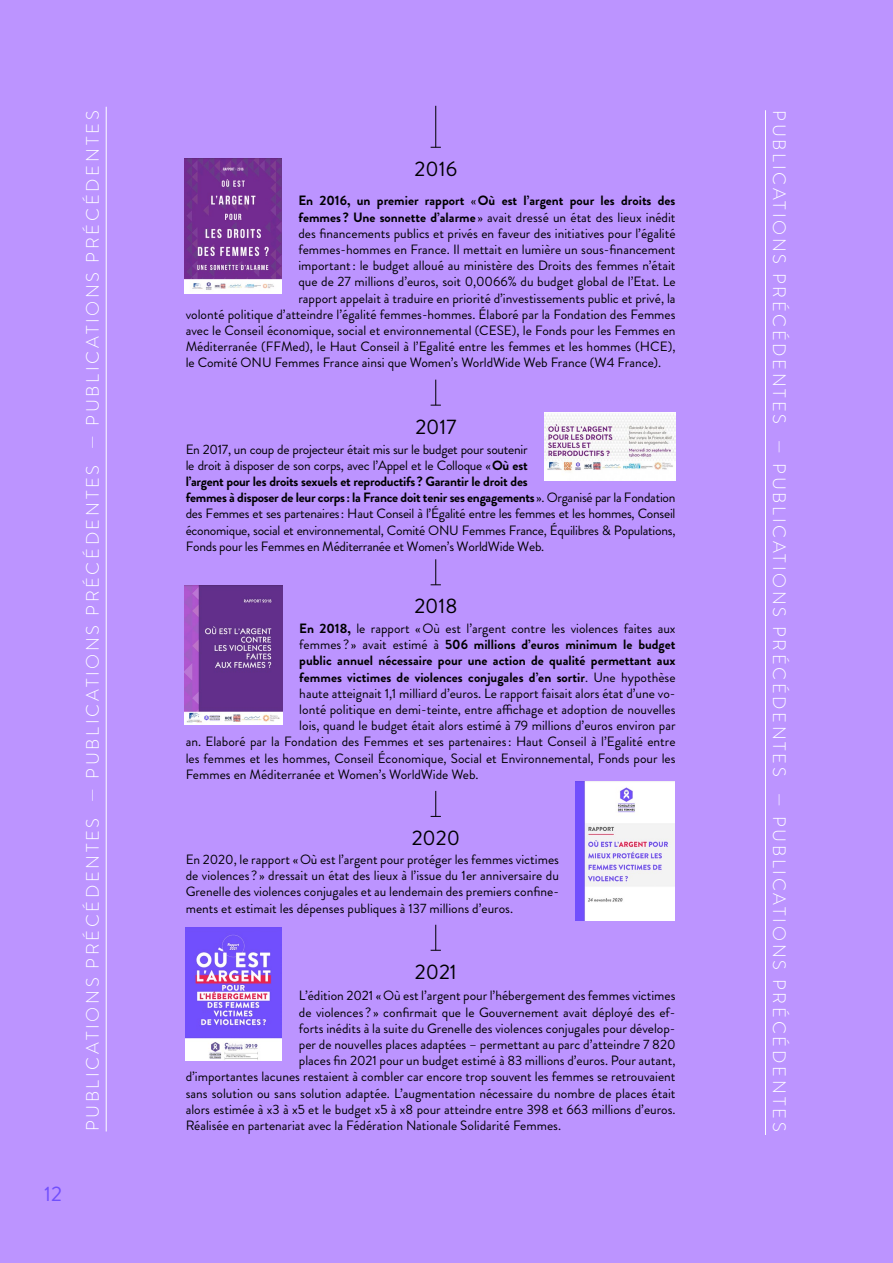
<style>
.page{position:relative;width:893px;height:1263px;background:#bc94ff}
.page>*{position:absolute;margin:0;border:0;box-sizing:border-box;transform-origin:0 0}
.t1{font:21px "Brandon Grotesque";color:#000}
.t2{font:21px "Brandon Grotesque";color:#714ffc}
.t3{font:300 18px "Brandon Grotesque";letter-spacing:.15em;color:#fff}
.t4{font:13.5px/16.2px "Brandon Grotesque";color:#000;text-align:justify}
.t5{font:13.5px/16.2px "Brandon Grotesque";letter-spacing:-.02em;color:#000}
.t6{font:700 13.5px "Brandon Grotesque";color:#000}
.s1{font-weight:400}
.s2{font-weight:700}
</style>
<div class="page">
<hr style="left:106px;top:107px;width:1px;height:1024px;background:#fff">
<hr style="left:765px;top:110px;width:1px;height:1025px;background:#fff">
<hr style="left:435px;top:106px;width:1px;height:41px;background:#000">
<svg style="left:431px;top:380px;width:10px;height:26px"></svg>
<svg style="left:431px;top:559px;width:10px;height:26px"></svg>
<svg style="left:431px;top:791px;width:10px;height:26px"></svg>
<svg style="left:431px;top:925px;width:10px;height:26px"></svg>
<img style="left:184px;top:159px;width:97px;height:135px">
<img style="left:545px;top:412px;width:130px;height:68px">
<img style="left:185px;top:586px;width:97px;height:138px">
<img style="left:576px;top:781px;width:99px;height:140px">
<img style="left:185px;top:928px;width:97px;height:132px">
<h2 class="t3" style="left:80px;top:1131px;width:1023px;rotate:-90deg">PUBLICATIONS PRÉCÉDENTES — PUBLICATIONS PRÉCÉDENTES — PUBLICATIONS PRÉCÉDENTES</h2>
<h1 class="t2" style="left:44px;top:1179px;width:19px">12</h1>
<h1 class="t1" style="left:415px;top:154px;width:44px">2016</h1>
<p class="t6" style="left:298px;top:191px;width:379px">En 2016, un premier rapport <span class="s1">«</span>Où est l’argent pour les droits des</p>
<p class="t4" style="left:298px;top:209px;width:379px"><span class="s2">femmes ? Une sonnette d’alarme</span>» avait dressé un état des lieux inédit</p>
<p class="t4" style="left:298px;top:225px;width:379px">des financements publics et privés en faveur des initiatives pour l’égalité</p>
<p class="t4" style="left:298px;top:241px;width:379px">femmes-hommes en France. Il mettait en lumière un sous-financement</p>
<p class="t4" style="left:298px;top:258px;width:379px">important: le budget alloué au ministère des Droits des femmes n’était</p>
<p class="t4" style="left:298px;top:274px;width:379px">que de 27 millions d’euros, soit 0,0066% du budget global de l’Etat. Le</p>
<p class="t4" style="left:298px;top:290px;width:379px">rapport appelait à traduire en priorité d’investissements public et privé, la</p>
<p class="t4" style="left:186px;top:306px;width:491px">volonté politique d’atteindre l’égalité femmes-hommes. Élaboré par la Fondation des Femmes</p>
<p class="t4" style="left:186px;top:322px;width:491px">avec le Conseil économique, social et environnemental (CESE), le Fonds pour les Femmes en</p>
<p class="t4" style="left:186px;top:339px;width:491px">Méditerranée (FFMed), le Haut Conseil à l’Egalité entre les femmes et les hommes (HCE),</p>
<p class="t4" style="left:186px;top:355px;width:477px">le Comité ONU Femmes France ainsi que Women’s WorldWide Web France (W4 France).</p>
<h1 class="t1" style="left:415px;top:412px;width:42px">2017</h1>
<p class="t5" style="left:186px;top:441px;width:491px">En 2017, un coup de projecteur était mis sur le budget pour soutenir<br>le droit à disposer de son corps, avec l’Appel et le Colloque «<span class="s2">Où est<br>l’argent pour les droits sexuels et reproductifs? Garantir le droit des<br>femmes à disposer de leur corps: la France doit tenir ses engagements</span>». Organisé par la Fondation des Femmes et ses partenaires: Haut Conseil à l’Égalité entre les femmes et les hommes, Conseil économique, social et environnemental, Comité ONU Femmes France, Équilibres &amp; Populations, Fonds pour les Femmes en Méditerranée et Women’s WorldWide Web.</p>
<h1 class="t1" style="left:414px;top:592px;width:45px">2018</h1>
<p class="t4" style="left:299px;top:620px;width:378px"><span class="s2">En 2018,</span> le rapport «Où est l’argent contre les violences faites aux</p>
<p class="t6" style="left:299px;top:635px;width:378px"><span class="s1">femmes? » avait estimé à</span> 506 millions d’euros minimum le budget</p>
<p class="t6" style="left:299px;top:651px;width:378px">public annuel nécessaire pour une action de qualité permettant aux</p>
<p class="t6" style="left:299px;top:667px;width:378px">femmes victimes de violences conjugales d’en sortir<span class="s1">. Une hypothèse</span></p>
<p class="t4" style="left:299px;top:685px;width:378px">haute atteignait 1,1 milliard d’euros. Le rapport faisait alors état d’une vo-</p>
<p class="t4" style="left:299px;top:701px;width:378px">lonté politique en demi-teinte, entre affichage et adoption de nouvelles</p>
<p class="t4" style="left:299px;top:718px;width:378px">lois, quand le budget était alors estimé à 79 millions d’euros environ par</p>
<p class="t4" style="left:186px;top:734px;width:491px">an. Elaboré par la Fondation des Femmes et ses partenaires: Haut Conseil à l’Egalité entre</p>
<p class="t4" style="left:186px;top:750px;width:491px">les femmes et les hommes, Conseil Économique, Social et Environnemental, Fonds pour les</p>
<p class="t4" style="left:186px;top:766px;width:294px">Femmes en Méditerranée et Women’s WorldWide Web.</p>
<h1 class="t1" style="left:412px;top:823px;width:50px">2020</h1>
<p class="t4" style="left:186px;top:851px;width:375px">En 2020, le rapport «Où est l’argent pour protéger les femmes victimes de violences? » dressait un état des lieux à l’issue du 1er anniversaire du Grenelle des violences conjugales et au lendemain des premiers confine&shy;ments et estimait les dépenses publiques à 137 millions d’euros.</p>
<h1 class="t1" style="left:415px;top:957px;width:43px">2021</h1>
<p class="t4" style="left:186px;top:988px;width:491px;text-align:right">L’édition 2021 «Où est l’argent pour l’hébergement des femmes victimes<br>de violences? » confirmait que le Gouvernement avait déployé des ef-<br>forts inédits à la suite du Grenelle des violences conjugales pour dévelop-<br>per de nouvelles places adaptées – permettant au parc d’atteindre 7 820<br>places fin 2021 pour un budget estimé à 83 millions d’euros. Pour autant,<br>d’importantes lacunes restaient à combler car encore trop souvent les femmes se retrouvaient sans solution ou sans solution adaptée. L’augmentation nécessaire du nombre de places était alors estimée à x3 à x5 et le budget x5 à x8 pour atteindre entre 398 et 663 millions d’euros.</p>
<p class="t4" style="left:186px;top:1117px;width:377px">Réalisée en partenariat avec la Fédération Nationale Solidarité Femmes.</p>
<h2 class="t3" style="left:791px;top:110px;width:1023px;rotate:90deg">PUBLICATIONS PRÉCÉDENTES — PUBLICATIONS PRÉCÉDENTES — PUBLICATIONS PRÉCÉDENTES</h2>
</div>
